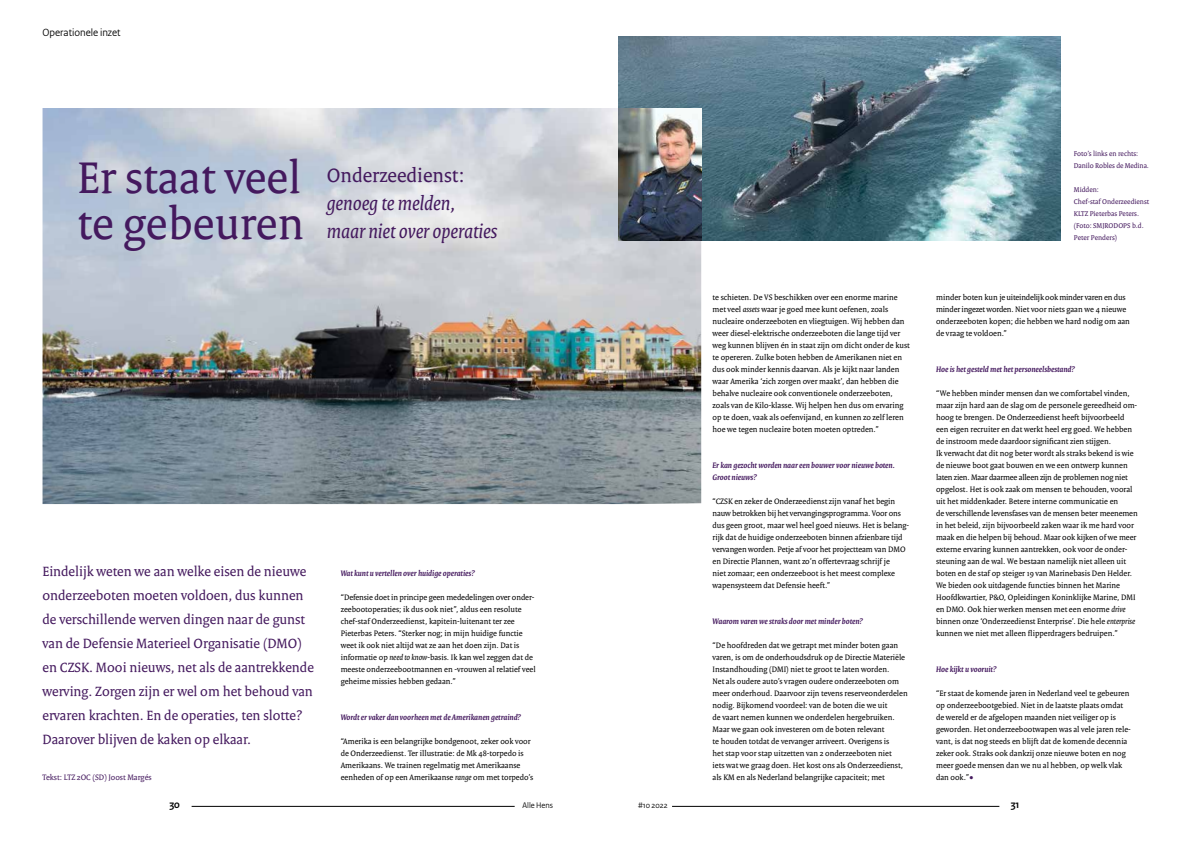
<style>
.page{position:relative;width:1191px;height:842px;background:#fff}
.page>*{position:absolute;margin:0;border:0;box-sizing:border-box;transform-origin:0 0}
.t1{font:47.9px/45.1px "Rijksoverheid Serif";color:#44195e}
.t2{font:italic 21px/28px "Rijksoverheid Serif";color:#44195e}
.t3{font:21px "Rijksoverheid Serif";color:#44195e}
.t4{font:14.5px/24px "Rijksoverheid Serif";color:#44195e}
.t5{font:11px "Rijksoverheid Sans Heading";color:#000}
.t6{font:700 11px "Rijksoverheid Sans Heading";color:#000}
.t7{font:8.5px/12px "Rijksoverheid Serif";color:#000}
.t8{font:italic 700 8.5px/12px "Rijksoverheid Serif";color:#44195e}
.t9{font:8.5px "Rijksoverheid Serif";color:#44195e}
.t10{font:8.5px "Rijksoverheid Sans Heading";color:#000}
.t11{font:7.5px/12px "Rijksoverheid Serif";color:#44195e}
.s1{font-style:italic}
.s2{font-size:12.8px;color:#44195e}
</style>
<div class="page">
<hr style="left:192px;top:806px;width:322px;height:1px;background:#000">
<hr style="left:672px;top:806px;width:327px;height:1px;background:#000">
<img style="left:43px;top:108px;width:658px;height:396px">
<img style="left:618px;top:36px;width:442px;height:204px">
<img style="left:618px;top:108px;width:83px;height:132px">
<p class="t5" style="left:43px;top:26px;width:79px">Operationele inzet</p>
<h1 class="t1" style="left:77px;top:155px;width:228px">Er staat veel te gebeuren</h1>
<p class="t11" style="left:1074px;top:148px;width:77px">Foto’s links en rechts:<br>Danilo Robles de Medina.</p>
<h2 class="t3" style="left:327px;top:162px;width:139px">Onderzeedienst:</h2>
<h2 class="t2" style="left:327px;top:189px;width:172px">genoeg te melden, maar niet over operaties</h2>
<p class="t11" style="left:1074px;top:184px;width:77px">Midden:<br>Chef-staf Onderzeedienst<br>KLTZ Pieterbas Peters. (Foto: SMJRODOPS b.d.<br>Peter Penders)</p>
<p class="t4" style="left:43px;top:559px;width:273px">Eindelijk weten we aan welke eisen de nieuwe onderzeeboten moeten voldoen, dus kunnen de verschillende werven dingen naar de gunst van de Defensie Materieel Organisatie (DMO) en CZSK. Mooi nieuws, net als de aantrekkende werving. Zorgen zijn er wel om het behoud van ervaren krachten. En de operaties, ten slotte?<br>Daarover blijven de kaken op elkaar.</p>
<p class="t9" style="left:43px;top:772px;width:111px">Tekst: LTZ 2OC (SD) Joost Margés</p>
<p class="t8" style="left:341px;top:567px;width:136px">Wat kunt u vertellen over huidige operaties?</p>
<p class="t7" style="left:341px;top:591px;width:196px">“Defensie doet in principe geen mededelingen over onder&shy;zeebootoperaties; ik dus ook niet”, aldus een resolute chef-staf Onderzeedienst, kapitein-luitenant ter zee Pieterbas Peters. “Sterker nog; in mijn huidige functie weet ik ook niet altijd wat ze aan het doen zijn. Dat is informatie op <span class="s1">need to know</span>-basis. Ik kan wel zeggen dat de meeste onderzeebootmannen en -vrouwen al relatief veel geheime missies hebben gedaan.”</p>
<p class="t8" style="left:341px;top:711px;width:182px">Wordt er vaker dan voorheen met de Amerikanen getraind?</p>
<p class="t7" style="left:341px;top:735px;width:194px">“Amerika is een belangrijke bondgenoot, zeker ook voor de Onderzeedienst. Ter illustratie: de Mk 48-torpedo is Amerikaans. We trainen regelmatig met Amerikaanse eenheden of op een Amerikaanse <span class="s1">range</span> om met torpedo’s</p>
<p class="t7" style="left:712px;top:291px;width:199px">te schieten. De VS beschikken over een enorme marine met veel <span class="s1">assets</span> waar je goed mee kunt oefenen, zoals nucleaire onderzeeboten en vliegtuigen. Wij hebben dan weer diesel-elektrische onderzeeboten die lange tijd ver weg kunnen blijven én in staat zijn om dicht onder de kust te opereren. Zulke boten hebben de Amerikanen niet en dus ook minder kennis daarvan. Als je kijkt naar landen waar Amerika ‘zich zorgen over maakt’, dan hebben die behalve nucleaire ook conventionele onderzeeboten, zoals van de Kilo-klasse. Wij helpen hen dus om ervaring op te doen, vaak als oefenvijand, en kunnen zo zelf leren hoe we tegen nucleaire boten moeten optreden.”</p>
<p class="t8" style="left:712px;top:459px;width:184px">Er kan gezocht worden naar een bouwer voor nieuwe boten.<br>Groot nieuws?</p>
<p class="t7" style="left:712px;top:495px;width:198px">“CZSK en zeker de Onderzeedienst zijn vanaf het begin nauw betrokken bij het vervangingsprogramma. Voor ons dus geen groot, maar wel heel goed nieuws. Het is belang&shy;rijk dat de huidige onderzeeboten binnen afzienbare tijd vervangen worden. Petje af voor het project-team van DMO en Directie Plannen, want zo’n offertevraag schrijf je<br>niet zomaar; een onderzeeboot is het meest complexe wapensysteem dat Defensie heeft.”</p>
<p class="t8" style="left:712px;top:615px;width:152px">Waarom varen we straks door met minder boten?</p>
<p class="t7" style="left:712px;top:639px;width:197px">“De hoofdreden dat we getrapt met minder boten gaan varen, is om de onderhoudsdruk op de Directie Materiële Instandhouding (DMI) niet te groot te laten worden.<br>Net als oudere auto’s vragen oudere onderzeeboten om meer onderhoud. Daarvoor zijn tevens reserveonderdelen nodig. Bijkomend voordeel: van de boten die we uit<br>de vaart nemen kunnen we onderdelen hergebruiken.<br>Maar we gaan ook investeren om de boten relevant<br>te houden totdat de vervanger arriveert. Overigens is<br>het stap voor stap uitzetten van 2 onderzeeboten niet<br>iets wat we graag doen. Het kost ons als Onderzeedienst, als KM en als Nederland belangrijke capaciteit; met</p>
<p class="t7" style="left:936px;top:291px;width:195px">minder boten kun je uiteindelijk ook minder varen en dus minder ingezet worden. Niet voor niets gaan we 4 nieuwe onderzeeboten kopen; die hebben we hard nodig om aan de vraag te voldoen.”</p>
<p class="t8" style="left:936px;top:363px;width:141px">Hoe is het gesteld met het personeelsbestand?</p>
<p class="t7" style="left:936px;top:387px;width:203px">“We hebben minder mensen dan we comfortabel vinden, maar zijn hard aan de slag om de personele gereedheid om&shy;hoog te brengen. De Onderzeedienst heeft bijvoorbeeld een eigen recruiter en dat werkt heel erg goed. We hebben de instroom mede daardoor significant zien stijgen.<br>Ik verwacht dat dit nog beter wordt als straks bekend is wie de nieuwe boot gaat bouwen en we een ontwerp kunnen laten zien. Maar daarmee alleen zijn de problemen nog niet opgelost. Het is ook zaak om mensen te behouden, vooral uit het middenkader. Betere interne communicatie en<br>de verschillende levensfases van de mensen beter meenemen in het beleid, zijn bijvoorbeeld zaken waar ik me hard voor maak en die helpen bij behoud. Maar ook kijken of we meer externe ervaring kunnen aantrekken, ook voor de onder&shy;steuning aan de wal. We bestaan namelijk niet alleen uit boten en de staf op steiger 19 van Marinebasis Den Helder.<br>We bieden ook uitdagende functies binnen het Marine Hoofdkwartier, P&amp;O, Opleidingen Koninklijke Marine, DMI en DMO. Ook hier werken mensen met een enorme <span class="s1">drive </span>binnen onze ‘Onderzeedienst Enterprise’. Die hele <span class="s1">enterprise </span>kunnen we niet met alleen flipperdragers bedruipen.”</p>
<p class="t8" style="left:936px;top:663px;width:62px">Hoe kijkt u vooruit?</p>
<p class="t7" style="left:936px;top:687px;width:196px">“Er staat de komende jaren in Nederland veel te gebeuren op onderzeebootgebied. Niet in de laatste plaats omdat de wereld er de afgelopen maanden niet veiliger op is geworden. Het onderzeebootwapen was al vele jaren rele&shy;vant, is dat nog steeds en blijft dat de komende decennia zeker ook. Straks ook dankzij onze nieuwe boten en nog meer goede mensen dan we nu al hebben, op welk vlak dan ook.”<span class="s2">•</span></p>
<p class="t6" style="left:169px;top:798px;width:12px">30</p>
<p class="t10" style="left:522px;top:800px;width:32px">Alle Hens</p>
<p class="t10" style="left:638px;top:800px;width:31px">#10 2022</p>
<p class="t6" style="left:1010px;top:798px;width:10px">31</p>
</div>
